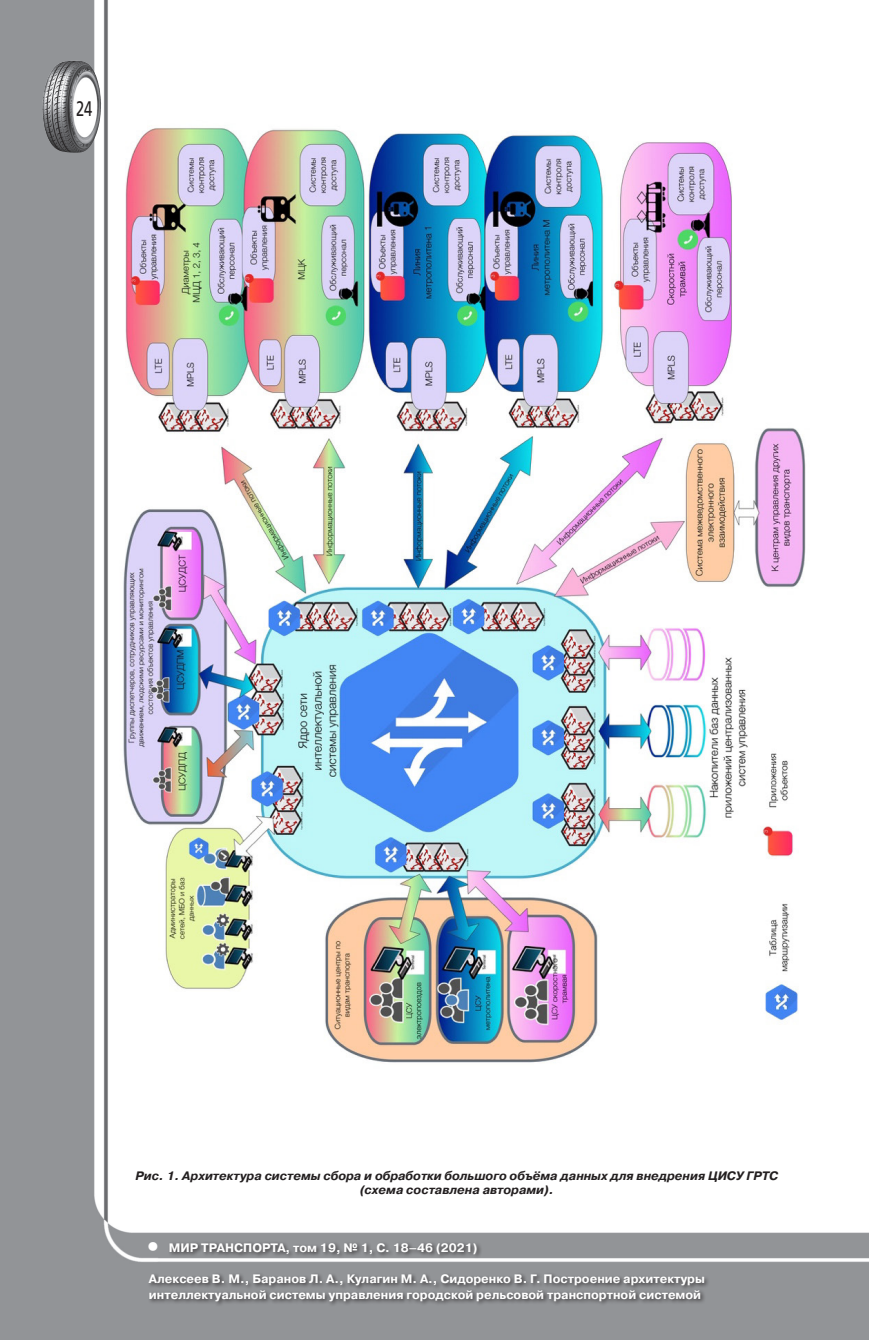
<style>
.page{position:relative;width:869px;height:1340px;background:#fff}
.page>*{position:absolute;margin:0;border:0;box-sizing:border-box;transform-origin:0 0}
.t1{font:21px "Free Set C";color:#231f20;scale:.7 1}
.t2{font:700 12.25px/15.8px "Pragmatica C";color:#fff}
.t3{font:italic 700 12.25px/14px "Pragmatica C";color:#231f20;text-align:center}
.s1{font-size:24.5px}
</style>
<div class="page">
<img style="left:0;top:0;width:868px;height:1339px">
<img style="left:42px;top:61px;width:33px;height:84px">
<img style="left:114px;top:121px;width:697px;height:991px">
<div style="left:147px;top:1240px;width:562px;height:66px;background:#231f20;opacity:.75"></div>
<h1 class="t1" style="left:76px;top:97px;width:24px">24</h1>
<p class="t3" style="left:135px;top:1168px;width:643px">Рис. 1. Архитектура системы сбора и обработки большого объёма данных для внедрения ЦИСУ ГРТС (схема составлена авторами).</p>
<p class="t2" style="left:145px;top:1240px;width:334px"><span class="s1">•</span> МИР ТРАНСПОРТА, том 19, № 1, С. 18–46 (2021)</p>
<p class="t2" style="left:149px;top:1270px;width:557px">Алексеев В. М., Баранов Л. А., Кулагин М. А., Сидоренко В. Г. Построение архитектуры интеллектуальной системы управления городской рельсовой транспортной системой</p>
</div>
